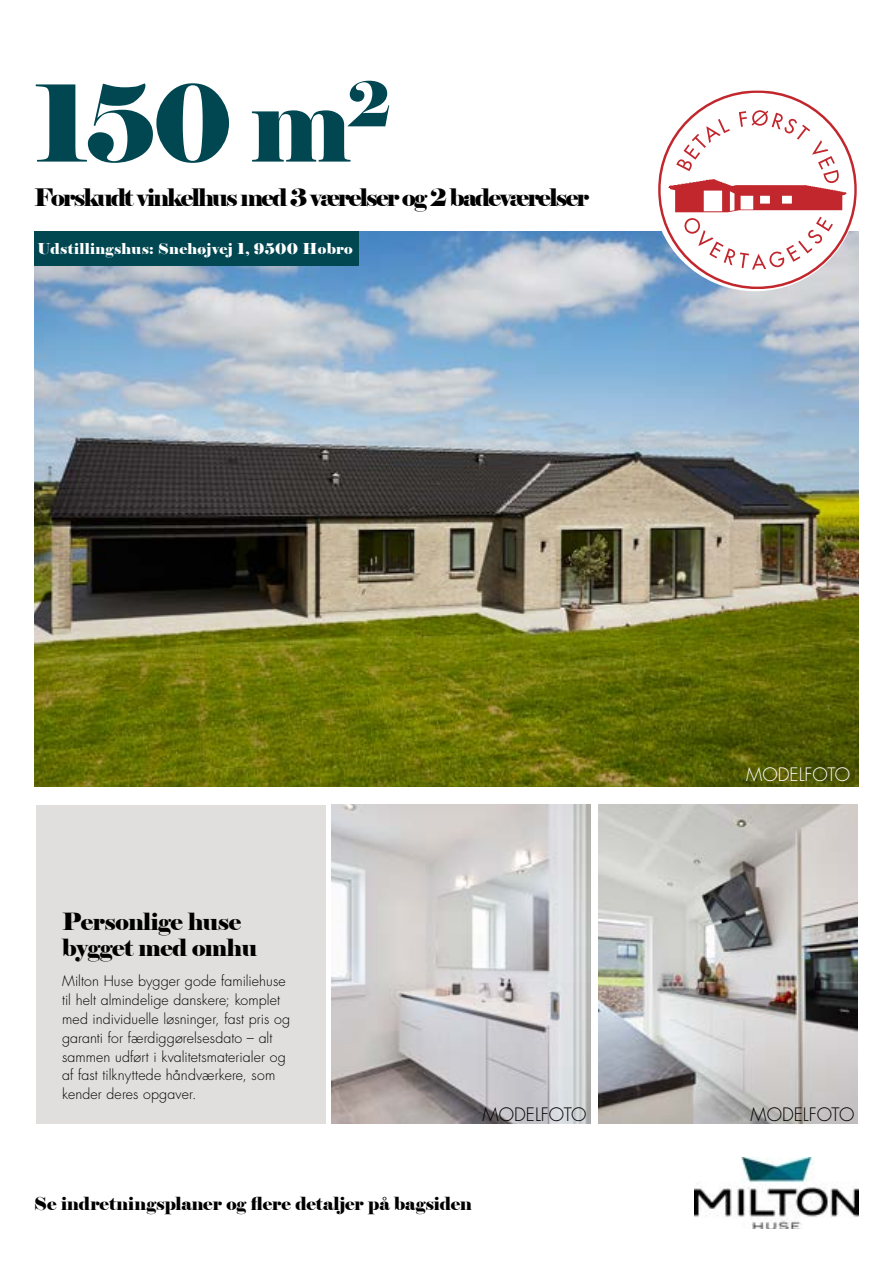
<style>
.page{position:relative;width:893px;height:1263px;background:#fff}
.page>*{position:absolute;margin:0;border:0;box-sizing:border-box;transform-origin:0 0}
.t1{font:105.75px "Elephant";color:#004752}
.t2{font:24px "Elephant";letter-spacing:-.07em;color:#000}
.t3{font:23.55px/25.2px "Elephant";letter-spacing:-.02em;color:#000}
.t4{font:18px "Elephant";letter-spacing:-.005em;color:#000}
.t5{font:300 18px "Futura LT Pro";color:#000}
.t6{font:300 18px "Futura LT Pro";color:#fff}
.t7{font:15px "Elephant";letter-spacing:.02em;color:#fff}
.t8{font:300 14.1px/18.9px "Futura LT Pro";letter-spacing:.01em;color:#000}
</style>
<div class="page">
<img style="left:34px;top:232px;width:825px;height:555px">
<div style="left:37px;top:805px;width:289px;height:319px;background:#e0dfdd"></div>
<img style="left:695px;top:1157px;width:164px;height:72px">
<img style="left:331px;top:805px;width:259px;height:319px">
<img style="left:598px;top:805px;width:260px;height:319px">
<div style="left:34px;top:231px;width:324px;height:34px;background:#004752"></div>
<svg style="left:658px;top:90px;width:199px;height:199px"></svg>
<h1 class="t1" style="left:34px;top:58px;width:359px">150 m<sup>2</sup></h1>
<h2 class="t2" style="left:34px;top:183px;width:556px">Forskudt vinkelhus med 3 værelser og 2 badeværelser</h2>
<p class="t7" style="left:37px;top:239px;width:317px">Udstillingshus: Snehøjvej 1, 9500 Hobro</p>
<p class="t6" style="left:746px;top:763px;width:106px">MODELFOTO</p>
<h3 class="t3" style="left:62px;top:910px;width:196px">Personlige huse bygget med omhu</h3>
<p class="t8" style="left:62px;top:971px;width:229px">Milton Huse bygger gode familiehuse til helt almindelige danskere; komplet med individuelle løsninger, fast pris og garanti for færdiggørelsesdato – alt sammen udført i kvalitetsmaterialer og af fast tilknyttede håndværkere, som kender deres opgaver.</p>
<p class="t5" style="left:483px;top:1102px;width:106px">MODELFOTO</p>
<p class="t5" style="left:750px;top:1102px;width:106px">MODELFOTO</p>
<p class="t4" style="left:34px;top:1192px;width:439px">Se indretningsplaner og flere detaljer på bagsiden</p>
</div>
